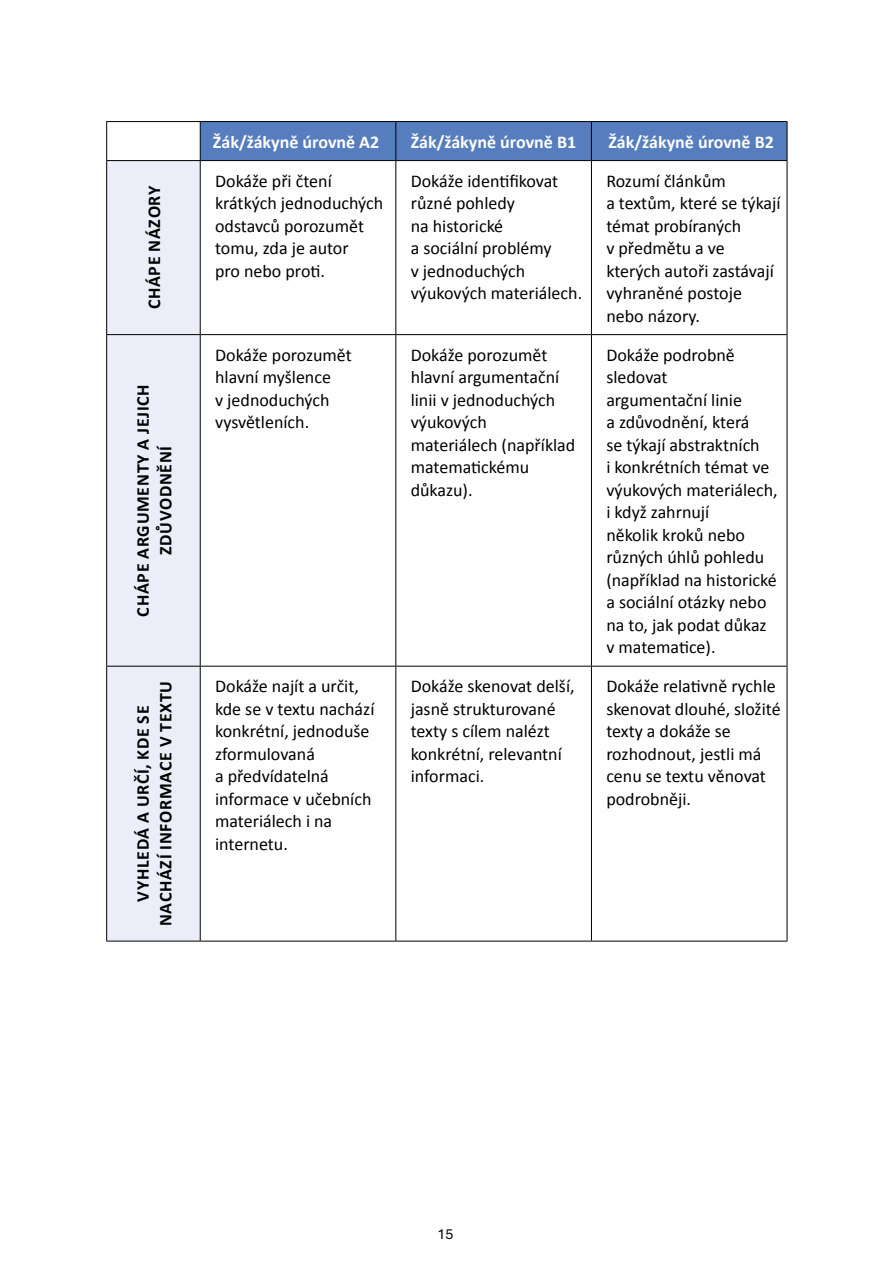
<style>
.page{position:relative;width:893px;height:1263px;background:#fff}
.page>*{position:absolute;margin:0;border:0;box-sizing:border-box;transform-origin:0 0}
.TAB{font:18px/22.5px "Calibri";color:#000}
.TAB_verz{font:700 18px/22.5px "Calibri";letter-spacing:.04em;color:#000;text-align:center}
.TAB-2{font:700 18px "Calibri";color:#fff}
.t1{font:15px "Aptos";color:#000}
</style>
<div class="page">
<div style="left:201px;top:122px;width:586px;height:38px;background:#567dbe"></div>
<div style="left:107px;top:161px;width:93px;height:174px;background:#ebeef8"></div>
<div style="left:107px;top:335px;width:93px;height:606px;background:#ebeef8"></div>
<hr style="left:106px;top:121px;width:94px;height:1px;background:#000">
<hr style="left:106px;top:122px;width:1px;height:38px;background:#000">
<hr style="left:200px;top:121px;width:196px;height:1px;background:#000">
<hr style="left:200px;top:122px;width:1px;height:38px;background:#000">
<hr style="left:396px;top:121px;width:195px;height:1px;background:#000">
<hr style="left:395px;top:122px;width:1px;height:38px;background:#000">
<hr style="left:591px;top:121px;width:196px;height:1px;background:#000">
<hr style="left:591px;top:122px;width:1px;height:38px;background:#000">
<hr style="left:787px;top:122px;width:1px;height:38px;background:#000">
<hr style="left:106px;top:160px;width:94px;height:1px;background:#000">
<hr style="left:200px;top:160px;width:196px;height:1px;background:#000">
<hr style="left:396px;top:160px;width:195px;height:1px;background:#000">
<hr style="left:591px;top:160px;width:196px;height:1px;background:#000">
<hr style="left:106px;top:941px;width:94px;height:1px;background:#000">
<hr style="left:200px;top:941px;width:196px;height:1px;background:#000">
<hr style="left:396px;top:941px;width:195px;height:1px;background:#000">
<hr style="left:591px;top:941px;width:196px;height:1px;background:#000">
<hr style="left:106px;top:161px;width:1px;height:173px;background:#000">
<hr style="left:200px;top:161px;width:1px;height:173px;background:#000">
<hr style="left:395px;top:161px;width:1px;height:173px;background:#000">
<hr style="left:591px;top:161px;width:1px;height:173px;background:#000">
<hr style="left:787px;top:161px;width:1px;height:173px;background:#000">
<hr style="left:106px;top:334px;width:94px;height:1px;background:#000">
<hr style="left:106px;top:335px;width:1px;height:331px;background:#000">
<hr style="left:200px;top:334px;width:196px;height:1px;background:#000">
<hr style="left:200px;top:335px;width:1px;height:331px;background:#000">
<hr style="left:396px;top:334px;width:195px;height:1px;background:#000">
<hr style="left:395px;top:335px;width:1px;height:331px;background:#000">
<hr style="left:591px;top:334px;width:196px;height:1px;background:#000">
<hr style="left:591px;top:335px;width:1px;height:331px;background:#000">
<hr style="left:787px;top:335px;width:1px;height:331px;background:#000">
<hr style="left:106px;top:666px;width:94px;height:1px;background:#000">
<hr style="left:106px;top:666px;width:1px;height:275px;background:#000">
<hr style="left:200px;top:666px;width:196px;height:1px;background:#000">
<hr style="left:200px;top:666px;width:1px;height:275px;background:#000">
<hr style="left:396px;top:666px;width:195px;height:1px;background:#000">
<hr style="left:395px;top:666px;width:1px;height:275px;background:#000">
<hr style="left:591px;top:666px;width:196px;height:1px;background:#000">
<hr style="left:591px;top:666px;width:1px;height:275px;background:#000">
<hr style="left:787px;top:666px;width:1px;height:275px;background:#000">
<p class="TAB-2" style="left:213px;top:131px;width:168px">Žák/žákyně úrovně A2</p>
<p class="TAB-2" style="left:411px;top:131px;width:167px">Žák/žákyně úrovně B1</p>
<p class="TAB-2" style="left:608px;top:131px;width:167px">Žák/žákyně úrovně B2</p>
<p class="TAB_verz" style="left:142px;top:309px;width:125px;rotate:-90deg">CHÁPE NÁZORY</p>
<p class="TAB" style="left:215px;top:169px;width:170px">Dokáže při čtení krátkých jednoduchých odstavců porozumět tomu, zda je autor<br>pro nebo proti.</p>
<p class="TAB" style="left:411px;top:169px;width:173px">Dokáže identifikovat různé pohledy<br>na historické<br>a sociální problémy<br>v jednoduchých výukových materiálech.</p>
<p class="TAB" style="left:606px;top:169px;width:176px">Rozumí článkům<br>a textům, které se týkají témat probíraných<br>v předmětu a ve kterých autoři zastávají vyhraněné postoje nebo názory.</p>
<p class="TAB_verz" style="left:131px;top:617px;width:234px;rotate:-90deg">CHÁPE ARGUMENTY A JEJICH<br>ZDŮVODNĚNÍ</p>
<p class="TAB" style="left:215px;top:343px;width:138px">Dokáže porozumět hlavní myšlence<br>v jednoduchých vysvětleních.</p>
<p class="TAB" style="left:411px;top:343px;width:166px">Dokáže porozumět hlavní argumentační linii v jednoduchých výukových materiálech (například matematickému důkazu).</p>
<p class="TAB" style="left:606px;top:343px;width:173px">Dokáže podrobně sledovat<br>argumentační linie<br>a zdůvodnění, která<br>se týkají abstraktních<br>i konkrétních témat ve výukových materiálech, i když zahrnují<br>několik kroků nebo různých úhlů pohledu (například na historické a sociální otázky nebo na to, jak podat důkaz v matematice).</p>
<p class="TAB_verz" style="left:131px;top:926px;width:247px;rotate:-90deg">VYHLEDÁ A URČÍ, KDE SE<br>NACHÁZÍ INFORMACE V TEXTU</p>
<p class="TAB" style="left:215px;top:674px;width:161px">Dokáže najít a určit, kde se v textu nachází konkrétní, jednoduše zformulovaná<br>a předvídatelná informace v učebních materiálech i na internetu.</p>
<p class="TAB" style="left:411px;top:674px;width:165px">Dokáže skenovat delší, jasně strukturované texty s cílem nalézt konkrétní, relevantní informaci.</p>
<p class="TAB" style="left:606px;top:674px;width:176px">Dokáže relativně rychle skenovat dlouhé, složité texty a dokáže se rozhodnout, jestli má cenu se textu věnovat podrobněji.</p>
<p class="t1" style="left:437px;top:1224px;width:18px">15</p>
</div>
